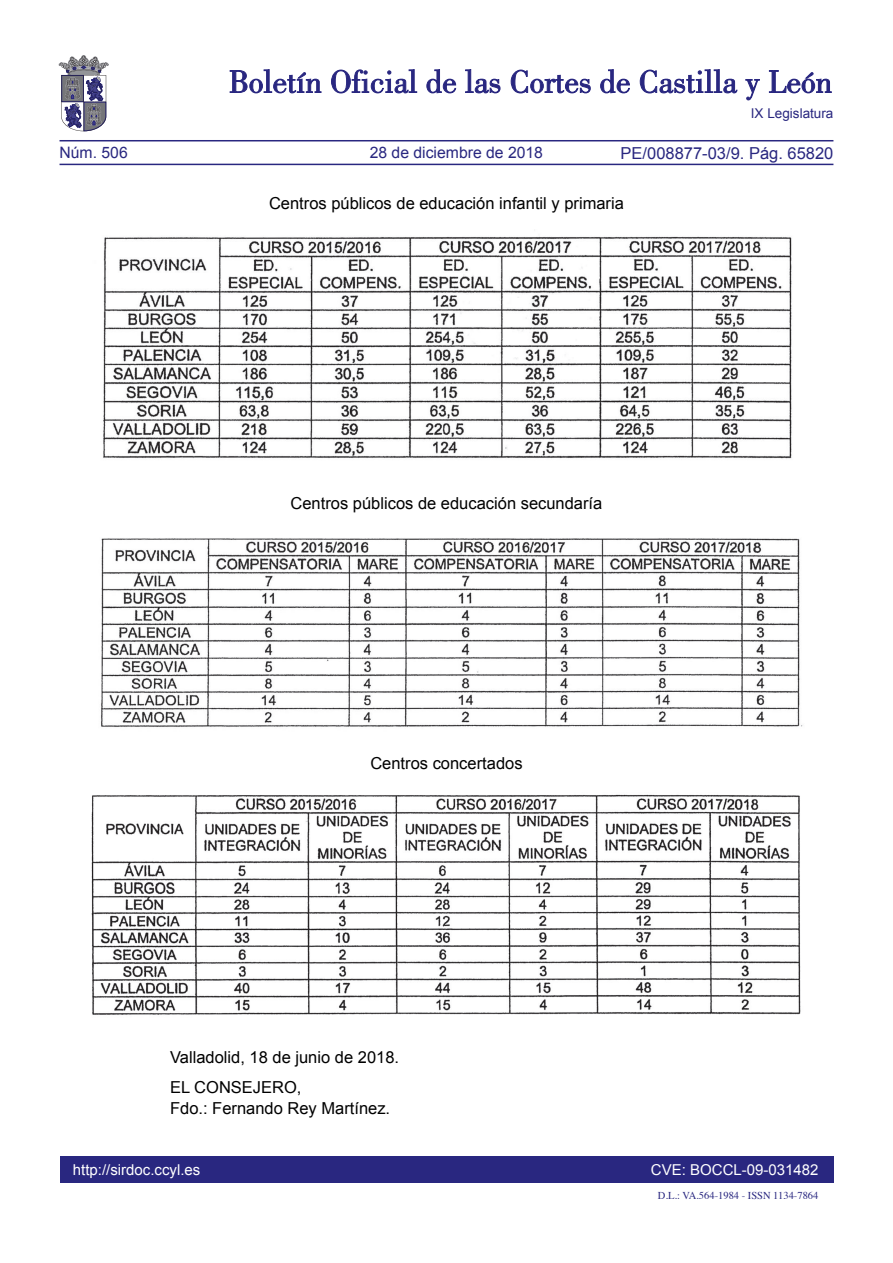
<style>
.page{position:relative;width:893px;height:1263px;background:#fff}
.page>*{position:absolute;margin:0;border:0;box-sizing:border-box;transform-origin:0 0}
.t1{font:16.5px/29.5px "Arial";color:#000}
.t2{font:16.5px "Arial";color:#292780}
.t3{font:15.75px "Arial";color:#292780}
.t4{font:15px "Arial";color:#fff}
.t5{font:13.5px "Arial";color:#292780}
.t6{font:10.5px "Times";color:#292780}
</style>
<div class="page">
<div style="left:60px;top:1157px;width:773px;height:26px;background:#292780"></div>
<hr style="left:60px;top:164px;width:773px;height:1px;background:#292780">
<hr style="left:60px;top:140px;width:773px;height:1px;background:#292780">
<svg style="left:230px;top:69px;width:91px;height:24px"></svg>
<svg style="left:331px;top:69px;width:86px;height:24px"></svg>
<svg style="left:426px;top:69px;width:30px;height:24px"></svg>
<svg style="left:465px;top:69px;width:35px;height:24px"></svg>
<svg style="left:511px;top:70px;width:80px;height:23px"></svg>
<svg style="left:600px;top:69px;width:30px;height:24px"></svg>
<svg style="left:640px;top:69px;width:97px;height:24px"></svg>
<svg style="left:745px;top:79px;width:15px;height:21px"></svg>
<svg style="left:769px;top:70px;width:62px;height:23px"></svg>
<svg style="left:59px;top:55px;width:49px;height:76px"></svg>
<img style="left:103px;top:236px;width:689px;height:223px">
<img style="left:101px;top:538px;width:702px;height:189px">
<img style="left:91px;top:794px;width:710px;height:221px">
<p class="t5" style="left:751px;top:105px;width:84px">IX Legislatura</p>
<p class="t2" style="left:621px;top:142px;width:214px">PE/008877-03/9. Pág. 65820</p>
<p class="t1" style="left:269px;top:189px;width:356px">Centros públicos de educación infantil y primaria</p>
<p class="t3" style="left:60px;top:142px;width:70px">Núm. 506</p>
<p class="t3" style="left:370px;top:142px;width:175px">28 de diciembre de 2018</p>
<p class="t1" style="left:291px;top:488px;width:313px">Centros públicos de educación secundaría</p>
<p class="t1" style="left:370px;top:748px;width:154px">Centros concertados</p>
<p class="t1" style="left:170px;top:1043px;width:231px">Valladolid, 18 de junio de 2018.<br>EL CONSEJERO,</p>
<p class="t1" style="left:170px;top:1093px;width:222px">Fdo.: Fernando Rey Martínez.</p>
<p class="t4" style="left:73px;top:1159px;width:129px">http://sirdoc.ccyl.es</p>
<p class="t4" style="left:651px;top:1159px;width:169px">CVE: BOCCL-09-031482</p>
<p class="t6" style="left:658px;top:1185px;width:162px">D.L.: VA.564-1984 - ISSN 1134-7864</p>
</div>
